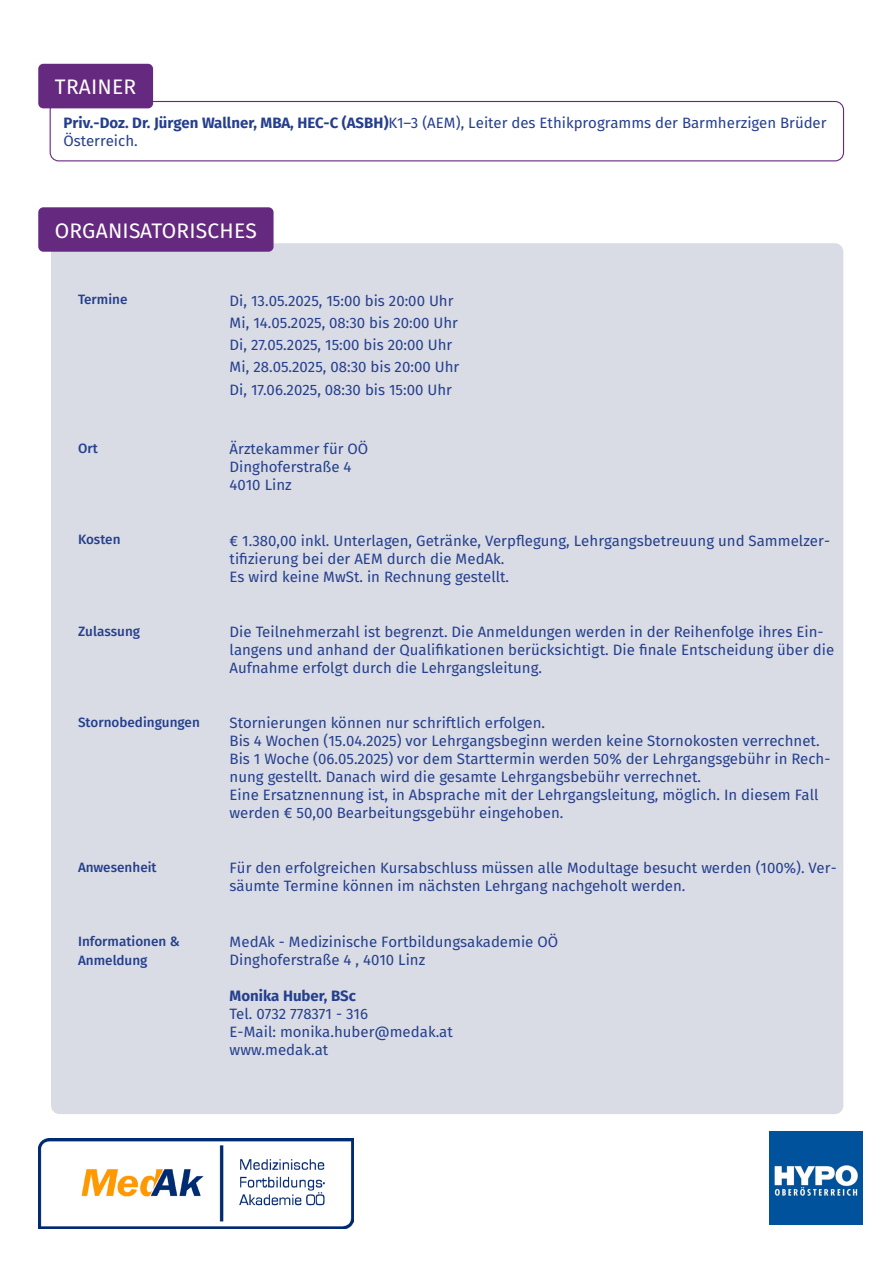
<style>
.page{position:relative;width:893px;height:1263px;background:#fff}
.page>*{position:absolute;margin:0;border:0;box-sizing:border-box;transform-origin:0 0}
.Überschriften{font:21px "Fira Sans";letter-spacing:.01em;color:#fff}
.t1{font:15px/18px "Fira Sans";color:#253f8e}
.t2{font:700 15px "Fira Sans";color:#253f8e}
.t3{font:500 13.5px "Fira Sans";color:#253f8e}
.s1{font-weight:700}
</style>
<div class="page">
<div style="left:51px;top:243px;width:792px;height:871px;background:#d9dce4;border-radius:9px"></div>
<div style="left:50px;top:101px;width:794px;height:60px;border:1px solid #652a7f;border-radius:9px"></div>
<div style="left:38px;top:64px;width:115px;height:44px;background:#652a7f;border-radius:5px"></div>
<div style="left:38px;top:207px;width:236px;height:45px;background:#652a7f;border-radius:5px"></div>
<img style="left:769px;top:1131px;width:94px;height:94px">
<img style="left:38px;top:1138px;width:315px;height:90px">
<p class="Überschriften" style="left:55px;top:72px;width:83px">TRAINER</p>
<p class="t1" style="left:63px;top:115px;width:765px"><span class="s1">Priv.-Doz. Dr. Jürgen Wallner, MBA, HEC-C (ASBH)</span>K1–3 (AEM), Leiter des Ethikprogramms der Barmherzigen Brüder<br>Österreich.</p>
<p class="Überschriften" style="left:55px;top:216px;width:204px">ORGANISATORISCHES</p>
<p class="t3" style="left:78px;top:290px;width:51px">Termine</p>
<p class="t1" style="left:230px;top:292px;width:225px">Di, 13.05.2025, 15:00 bis 20:00 Uhr</p>
<p class="t1" style="left:230px;top:315px;width:230px">Mi, 14.05.2025, 08:30 bis 20:00 Uhr</p>
<p class="t1" style="left:230px;top:337px;width:224px">Di, 27.05.2025, 15:00 bis 20:00 Uhr</p>
<p class="t1" style="left:230px;top:359px;width:231px">Mi, 28.05.2025, 08:30 bis 20:00 Uhr</p>
<p class="t1" style="left:230px;top:381px;width:224px">Di, 17.06.2025, 08:30 bis 15:00 Uhr</p>
<p class="t3" style="left:78px;top:439px;width:21px">Ort</p>
<p class="t1" style="left:230px;top:441px;width:140px">Ärztekammer für OÖ</p>
<p class="t1" style="left:230px;top:459px;width:123px">Dinghoferstraße 4</p>
<p class="t1" style="left:230px;top:477px;width:64px">4010 Linz</p>
<p class="t3" style="left:78px;top:530px;width:44px">Kosten</p>
<p class="t1" style="left:230px;top:532px;width:602px">€ 1.380,00 inkl. Unterlagen, Getränke, Verpflegung, Lehrgangsbetreuung und Sammelzer&shy;tifizierung bei der AEM durch die MedAk.</p>
<p class="t1" style="left:230px;top:568px;width:281px">Es wird keine MwSt. in Rechnung gestellt.</p>
<p class="t3" style="left:78px;top:621px;width:64px">Zulassung</p>
<p class="t1" style="left:230px;top:624px;width:606px">Die Teilnehmerzahl ist begrenzt. Die Anmeldungen werden in der Reihenfolge ihres Ein&shy;langens und anhand der Qualifikationen berücksichtigt. Die finale Entscheidung über die<br>Aufnahme erfolgt durch die Lehrgangsleitung.</p>
<p class="t3" style="left:78px;top:713px;width:123px">Stornobedingungen</p>
<p class="t1" style="left:230px;top:715px;width:317px">Stornierungen können nur schriftlich erfolgen.</p>
<p class="t1" style="left:230px;top:733px;width:602px">Bis 4 Wochen (15.04.2025) vor Lehrgangsbeginn werden keine Stornokosten verrechnet.<br>Bis 1 Woche (06.05.2025) vor dem Starttermin werden 50% der Lehrgangsgebühr in Rech&shy;nung gestellt. Danach wird die gesamte Lehrgangsbebühr verrechnet.</p>
<p class="t1" style="left:230px;top:787px;width:590px">Eine Ersatznennung ist, in Absprache mit der Lehrgangsleitung, möglich. In diesem Fall werden € 50,00 Bearbeitungsgebühr eingehoben.</p>
<p class="t3" style="left:78px;top:858px;width:80px">Anwesenheit</p>
<p class="t1" style="left:230px;top:860px;width:609px">Für den erfolgreichen Kursabschluss müssen alle Modultage besucht werden (100%). Ver&shy;säumte Termine können im nächsten Lehrgang nachgeholt werden.</p>
<p class="t3" style="left:78px;top:931px;width:104px">Informationen &amp;</p>
<p class="t3" style="left:78px;top:951px;width:71px">Anmeldung</p>
<p class="t1" style="left:230px;top:933px;width:330px">MedAk - Medizinische Fortbildungsakademie OÖ</p>
<p class="t1" style="left:230px;top:951px;width:197px">Dinghoferstraße 4 , 4010 Linz</p>
<p class="t2" style="left:230px;top:985px;width:128px">Monika Huber, BSc</p>
<p class="t1" style="left:230px;top:1005px;width:140px">Tel. 0732 778371 - 316</p>
<p class="t1" style="left:230px;top:1023px;width:225px">E-Mail: monika.huber@medak.at</p>
<p class="t1" style="left:230px;top:1041px;width:100px">www.medak.at</p>
</div>
